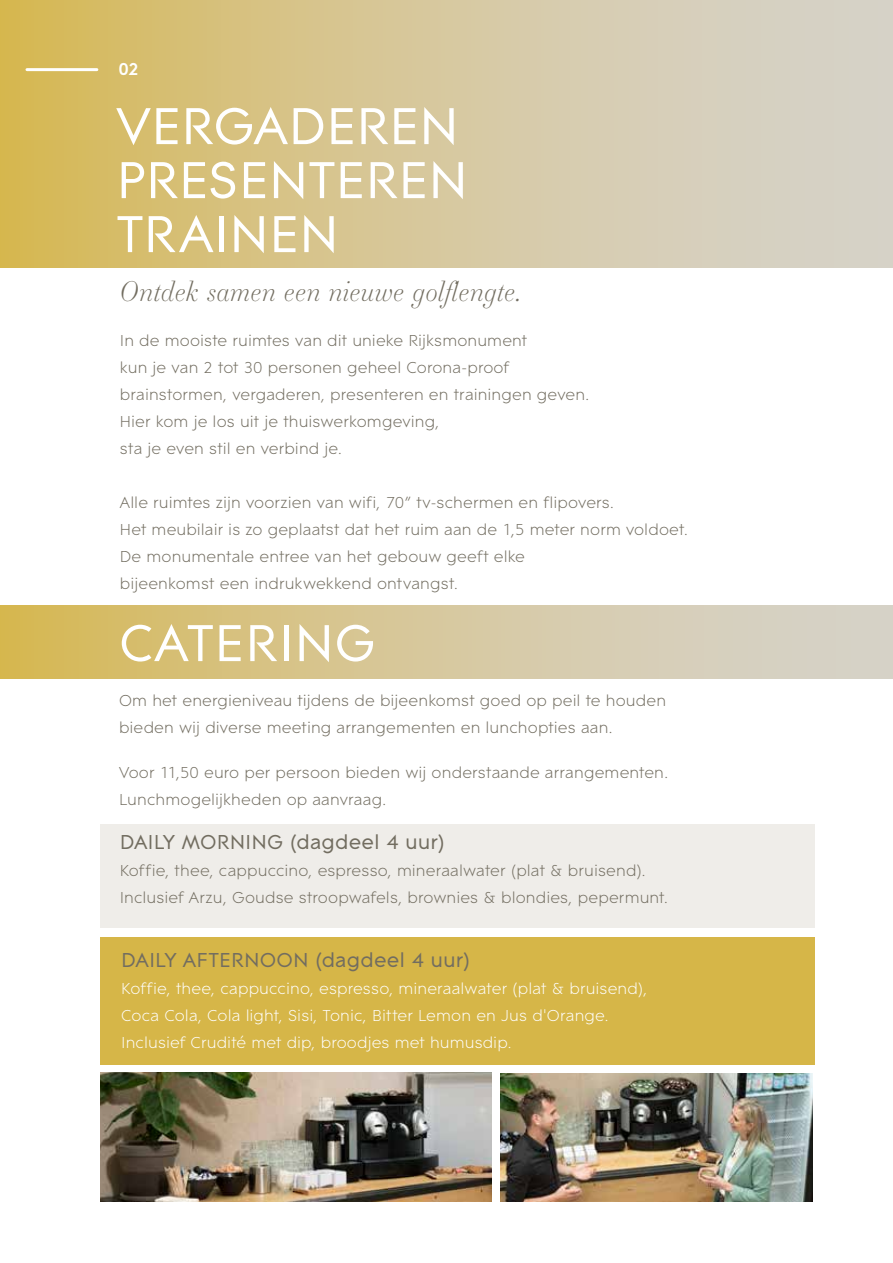
<style>
.page{position:relative;width:893px;height:1263px;background:#fff}
.page>*{position:absolute;margin:0;border:0;box-sizing:border-box;transform-origin:0 0}
.t1{font:54px/54px "Contax Pro 55";letter-spacing:-.005em;color:#fff}
.t2{font:italic 300 27px "Essonnes Display";letter-spacing:.005em;color:#726d60}
.t3{font:21px "Contax Pro 55";letter-spacing:.005em;color:#726d60}
.t4{font:700 18px "Contax Pro 75";color:#fff}
.t5{font:16.5px/27px "Contax Pro 45 Lig";letter-spacing:.005em;color:#726d60}
.t6{font:16.5px/27px "Contax Pro 45 Lig";letter-spacing:.005em;color:#fff}
</style>
<div class="page">
<div style="left:0;top:0;width:893px;height:268px;background:linear-gradient(to right,#d6b95c,#d7d5d6)"></div>
<div style="left:100px;top:824px;width:714px;height:104px;background:#efede9"></div>
<div style="left:100px;top:937px;width:714px;height:127px;background:#d6b648"></div>
<div style="left:0;top:605px;width:893px;height:74px;background:linear-gradient(to right,#d6b95c,#d7d5d6)"></div>
<img style="left:500px;top:1073px;width:313px;height:128px">
<img style="left:101px;top:1073px;width:390px;height:128px">
<hr style="left:27px;top:68px;width:70px;height:3px;background:#fff">
<p class="t4" style="left:118px;top:58px;width:22px">02</p>
<h1 class="t1" style="left:116px;top:98px;width:353px">VERGADEREN<br>PRESENTEREN<br>TRAINEN</h1>
<h2 class="t2" style="left:120px;top:272px;width:402px">Ontdek samen een nieuwe golflengte.</h2>
<p class="t5" style="left:120px;top:327px;width:471px">In de mooiste ruimtes van dit unieke Rijksmonument<br>kun je van 2 tot 30 personen geheel Corona-proof brainstormen, vergaderen, presenteren en trainingen geven.<br>Hier kom je los uit je thuiswerkomgeving,<br>sta je even stil en verbind je.</p>
<p class="t5" style="left:120px;top:489px;width:570px">Alle ruimtes zijn voorzien van wifi, 70” tv-schermen en flipovers.<br>Het meubilair is zo geplaatst dat het ruim aan de 1,5 meter norm voldoet.<br>De monumentale entree van het gebouw geeft elke<br>bijeenkomst een indrukwekkend ontvangst.</p>
<h1 class="t1" style="left:119px;top:614px;width:258px">CATERING</h1>
<p class="t5" style="left:119px;top:686px;width:549px">Om het energieniveau tijdens de bijeenkomst goed op peil te houden bieden wij diverse meeting arrangementen en lunchopties aan.</p>
<p class="t5" style="left:119px;top:758px;width:551px">Voor 11,50 euro per persoon bieden wij onderstaande arrangementen.<br>Lunchmogelijkheden op aanvraag.</p>
<p class="t3" style="left:120px;top:829px;width:327px">DAILY MORNING (dagdeel 4 uur)</p>
<p class="t5" style="left:120px;top:856px;width:550px">Koffie, thee, cappuccino, espresso, mineraalwater (plat &amp; bruisend).<br>Inclusief Arzu, Goudse stroopwafels, brownies &amp; blondies, pepermunt.</p>
<p class="t3" style="left:121px;top:947px;width:351px">DAILY AFTERNOON (dagdeel 4 uur)</p>
<p class="t6" style="left:121px;top:975px;width:528px">Koffie, thee, cappuccino, espresso, mineraalwater (plat &amp; bruisend),<br>Coca Cola, Cola light, Sisi, Tonic, Bitter Lemon en Jus d'Orange.<br>Inclusief Crudité met dip, broodjes met humusdip.</p>
</div>
